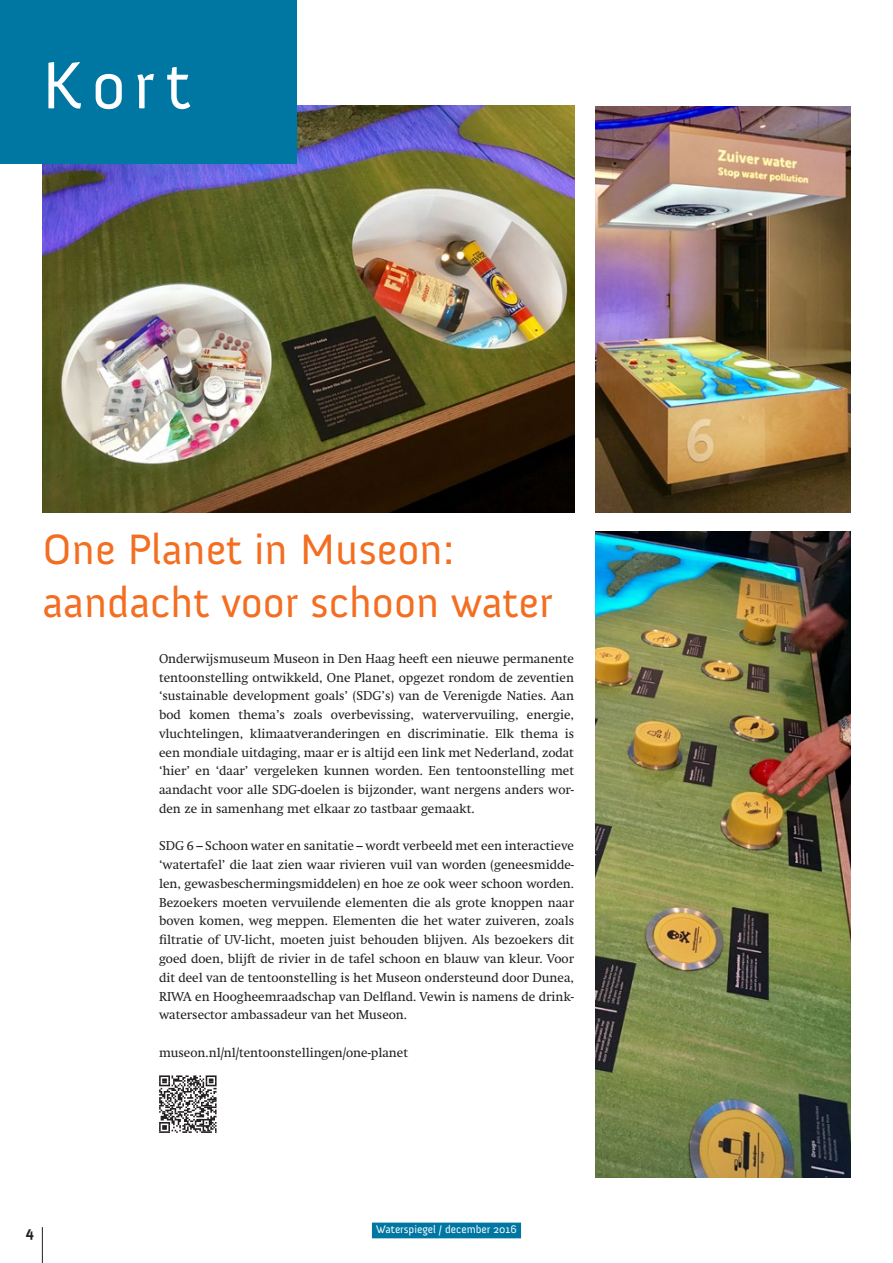
<style>
.page{position:relative;width:893px;height:1263px;background:#fff}
.page>*{position:absolute;margin:0;border:0;box-sizing:border-box;transform-origin:0 0}
.t1{font:68.1px "Anivers";color:#fff}
.t2{font:43.5px/52.2px "Anivers";color:#f36e21}
.t3{font:700 15px "Meta Plus";color:#231f20}
.t4{font:12.75px/18.8px "Swift";color:#231f20;text-align:justify}
.t5{font:11.25px "Anivers";color:#fff}
</style>
<div class="page">
<hr style="left:42px;top:1227px;width:1px;height:36px;background:#231f20">
<div style="left:372px;top:1222px;width:149px;height:16px;background:#0076a3"></div>
<img style="left:43px;top:105px;width:531px;height:408px">
<div style="left:0;top:0;width:297px;height:164px;background:#0076a3"></div>
<img style="left:595px;top:532px;width:255px;height:646px">
<img style="left:595px;top:106px;width:255px;height:407px">
<svg style="left:159px;top:1075px;width:58px;height:58px"></svg>
<h1 class="t1" style="left:42px;top:48px;width:150px">Kort</h1>
<h2 class="t2" style="left:43px;top:524px;width:511px">One Planet in Museon: aandacht voor schoon water</h2>
<p class="t4" style="left:159px;top:649px;width:417px">Onderwijsmuseum Museon in Den Haag heeft een nieuwe permanente tentoonstelling ontwikkeld, One Planet, opgezet rondom de zeventien ‘sustainable development goals’ (SDG’s) van de Verenigde Naties. Aan bod komen thema’s zoals overbevissing, watervervuiling, energie, vluchtelingen, klimaatveranderingen en discriminatie. Elk thema is een mondiale uitdaging, maar er is altijd een link met Nederland, zodat ‘hier’ en ‘daar’ vergeleken kunnen worden. Een tentoonstelling met aandacht voor alle SDG-doelen is bijzonder, want nergens anders wor&shy;den ze in samenhang met elkaar zo tastbaar gemaakt.</p>
<p class="t4" style="left:159px;top:837px;width:417px">SDG 6 – Schoon water en sanitatie – wordt verbeeld met een interactieve ‘watertafel’ die laat zien waar rivieren vuil van worden (geneesmidde&shy;len, gewasbeschermingsmiddelen) en hoe ze ook weer schoon worden.<br>Bezoekers moeten vervuilende elementen die als grote knoppen naar boven komen, weg meppen. Elementen die het water zuiveren, zoals filtratie of UV-licht, moeten juist behouden blijven. Als bezoekers dit goed doen, blijft de rivier in de tafel schoon en blauw van kleur. Voor dit deel van de tentoonstelling is het Museon ondersteund door Dunea, RIWA en Hoogheemraadschap van Delfland. Vewin is namens de drink&shy;watersector ambassadeur van het Museon.</p>
<p class="t4" style="left:159px;top:1043px;width:251px">museon.nl/nl/tentoonstellingen/one-planet</p>
<p class="t3" style="left:26px;top:1223px;width:10px">4</p>
<p class="t5" style="left:376px;top:1223px;width:142px">Waterspiegel / december 2016</p>
</div>
